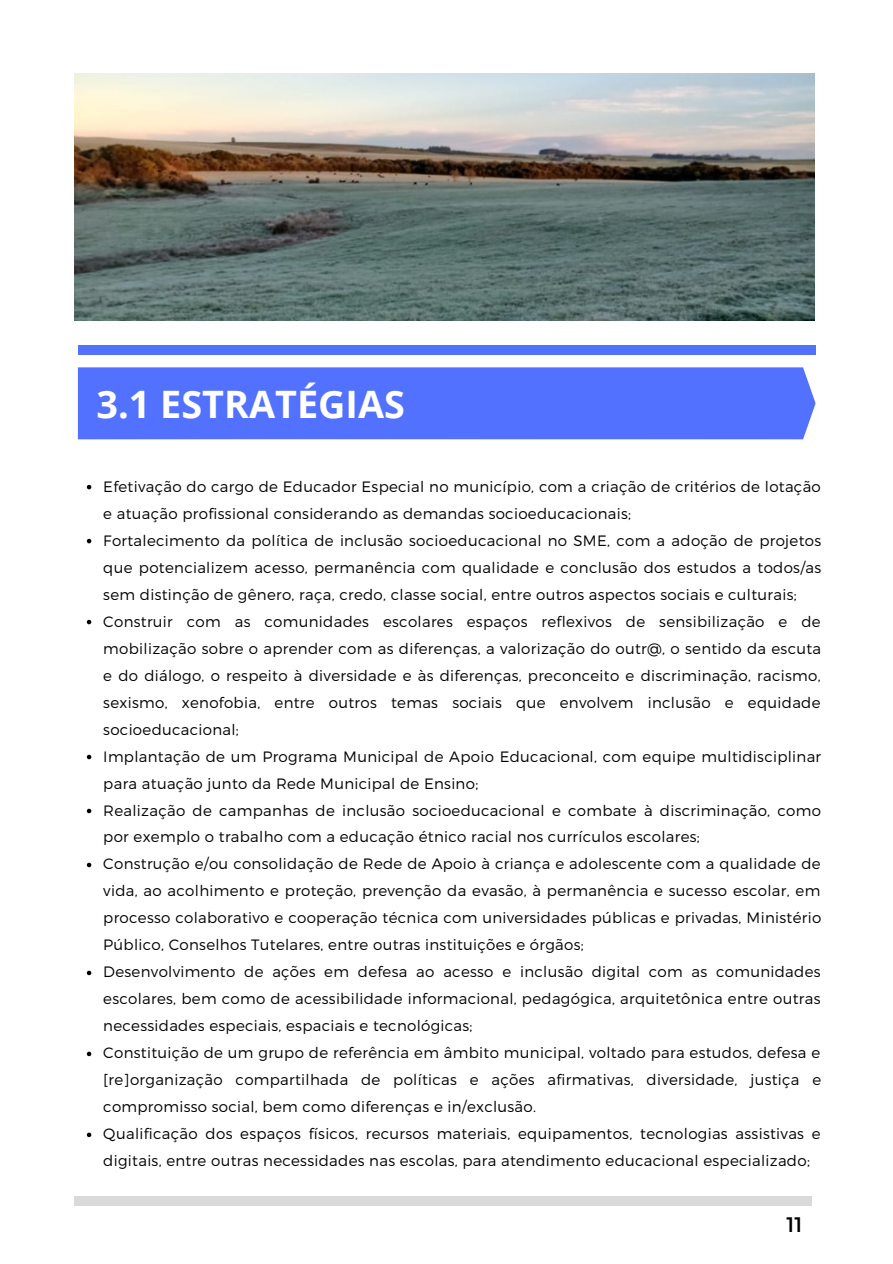
<style>
.page{position:relative;width:893px;height:1264px;background:#fff}
.page>*{position:absolute;margin:0;border:0;box-sizing:border-box;transform-origin:0 0}
.t1{font:700 37.8px "Open Sans";color:#fff}
.t2{font:21px "Montserrat";color:#000}
.t3{font:300 15px/27px "Montserrat";letter-spacing:.02em;color:#000}
</style>
<div class="page">
<div style="left:75px;top:1196px;width:737px;height:9px;background:#d9d9d9"></div>
<div style="left:78px;top:345px;width:737px;height:9px;background:#5271ff"></div>
<div style="left:78px;top:367px;width:737px;height:72px;background:#5271ff"></div>
<svg style="left:87px;top:485px;width:4px;height:4px"></svg>
<svg style="left:87px;top:539px;width:4px;height:4px"></svg>
<svg style="left:87px;top:620px;width:4px;height:4px"></svg>
<svg style="left:87px;top:754px;width:4px;height:5px"></svg>
<svg style="left:87px;top:808px;width:4px;height:5px"></svg>
<svg style="left:87px;top:862px;width:4px;height:5px"></svg>
<svg style="left:87px;top:970px;width:4px;height:5px"></svg>
<svg style="left:87px;top:1051px;width:4px;height:5px"></svg>
<svg style="left:87px;top:1132px;width:4px;height:5px"></svg>
<img style="left:75px;top:74px;width:739px;height:246px">
<h1 class="t1" style="left:96px;top:377px;width:310px">3.1 ESTRATÉGIAS</h1>
<p class="t3" style="left:103px;top:472px;width:719px">Efetivação do cargo de Educador Especial no município, com a criação de critérios de lotação e atuação profissional considerando as demandas socioeducacionais;<br>Fortalecimento da política de inclusão socioeducacional no SME, com a adoção de projetos que potencializem acesso, permanência com qualidade e conclusão dos estudos a todos/as sem distinção de gênero, raça, credo, classe social, entre outros aspectos sociais e culturais; Construir com as comunidades escolares espaços reflexivos de sensibilização e de mobilização sobre o aprender com as diferenças, a valorização do outr@, o sentido da escuta e do diálogo, o respeito à diversidade e às diferenças, preconceito e discriminação, racismo, sexismo, xenofobia, entre outros temas sociais que envolvem inclusão e equidade socioeducacional;<br>Implantação de um Programa Municipal de Apoio Educacional, com equipe multidisciplinar para atuação junto da Rede Municipal de Ensino;<br>Realização de campanhas de inclusão socioeducacional e combate à discriminação, como por exemplo o trabalho com a educação étnico racial nos currículos escolares;<br>Construção e/ou consolidação de Rede de Apoio à criança e adolescente com a qualidade de vida, ao acolhimento e proteção, prevenção da evasão, à permanência e sucesso escolar, em processo colaborativo e cooperação técnica com universidades públicas e privadas, Ministério Público, Conselhos Tutelares, entre outras instituições e órgãos;<br>Desenvolvimento de ações em defesa ao acesso e inclusão digital com as comunidades escolares, bem como de acessibilidade informacional, pedagógica, arquitetônica entre outras necessidades especiais, espaciais e tecnológicas;<br>Constituição de um grupo de referência em âmbito municipal, voltado para estudos, defesa e [re]organização compartilhada de políticas e ações afirmativas, diversidade, justiça e compromisso social, bem como diferenças e in/exclusão.<br>Qualificação dos espaços físicos, recursos materiais, equipamentos, tecnologias assistivas e digitais, entre outras necessidades nas escolas, para atendimento educacional especializado;</p>
<h2 class="t2" style="left:786px;top:1210px;width:18px">11</h2>
</div>
